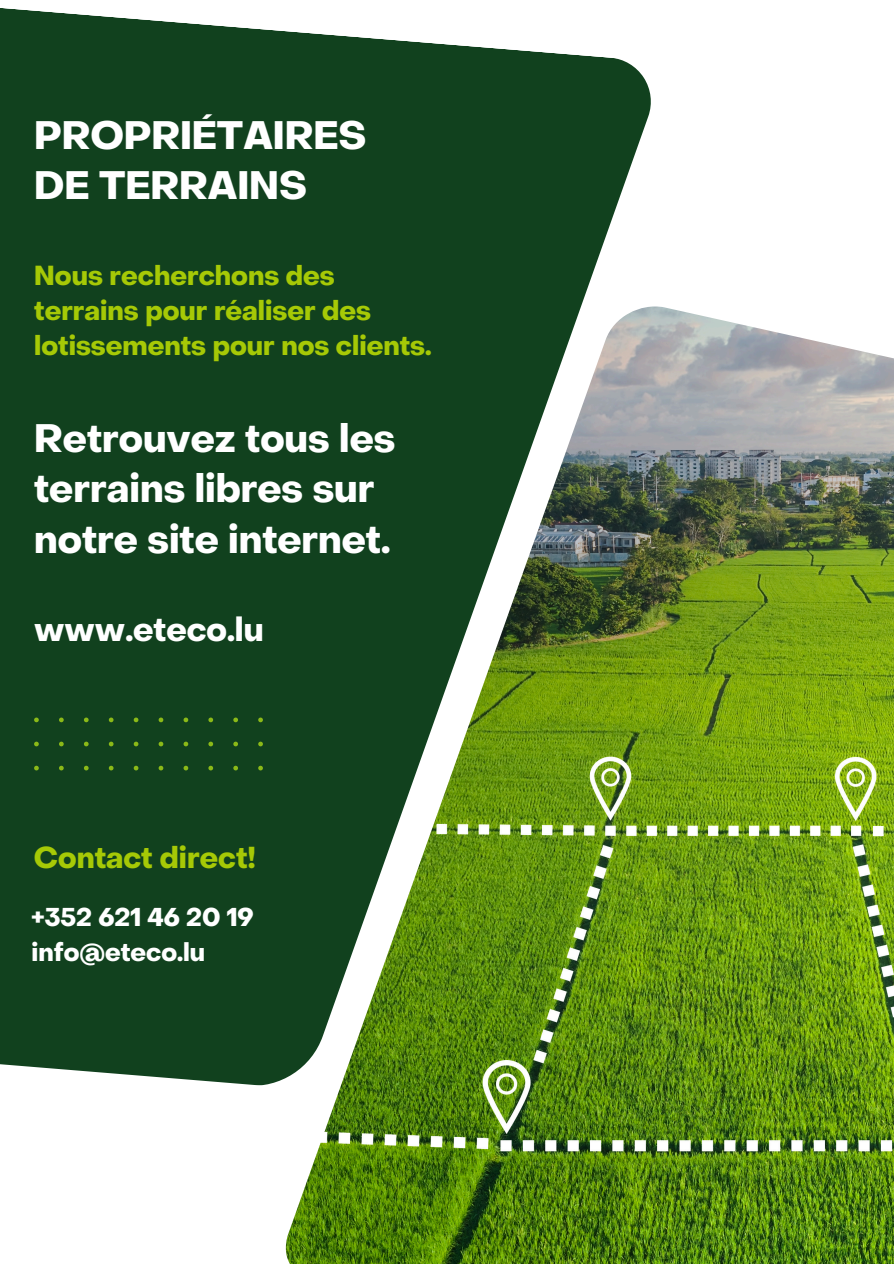
<style>
.page{position:relative;width:894px;height:1264px;background:#fff}
.page>*{position:absolute;margin:0;border:0;box-sizing:border-box;transform-origin:0 0}
.t1{font:700 39px/50.7px "Object Sans";color:#fff}
.t2{font:700 33px "Object Sans";color:#fff}
.t3{font:700 29.7px "Object Sans";color:#a6c906}
.t4{font:700 27px/34.8px "Object Sans";color:#a6c906}
.t5{font:700 25.35px/34.5px "Object Sans";color:#fff}
</style>
<div class="page">
<div style="left:0;top:8px;width:651px;height:1078px;background:#11411e"></div>
<div style="left:34px;top:710px;width:229px;height:60px;background:#11411e"></div>
<img style="left:285px;top:306px;width:608px;height:957px">
<p class="t1" style="left:34px;top:113px;width:334px">PROPRIÉTAIRES<br>DE TERRAINS</p>
<p class="t4" style="left:34px;top:260px;width:398px">Nous recherchons des terrains pour réaliser des lotissements pour nos clients.</p>
<p class="t1" style="left:34px;top:416px;width:362px">Retrouvez tous les terrains libres sur notre site internet.</p>
<p class="t2" style="left:34px;top:616px;width:231px">www.eteco.lu</p>
<p class="t3" style="left:34px;top:846px;width:223px">Contact direct!</p>
<p class="t5" style="left:31px;top:902px;width:223px">+352 621 46 20 19 info@eteco.lu</p>
</div>
